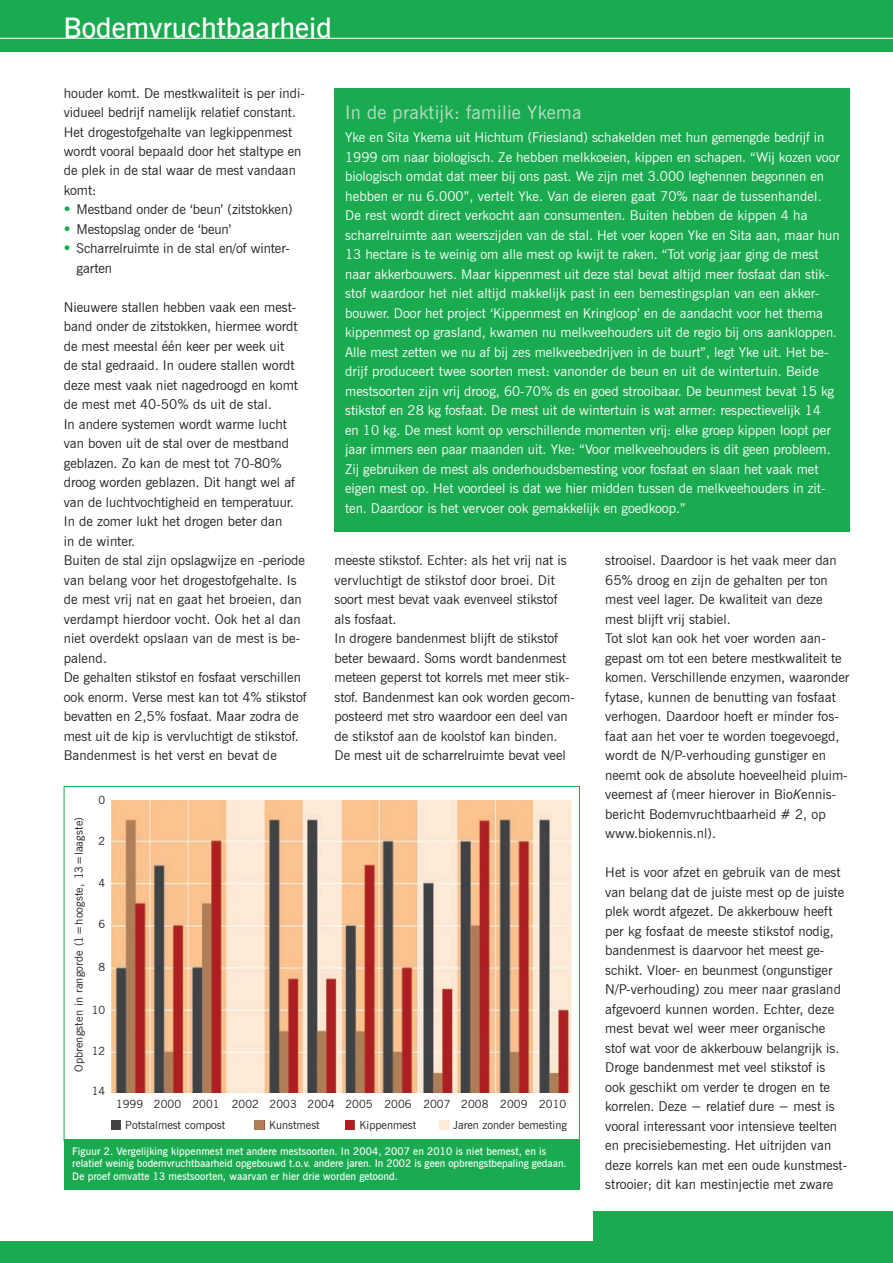
<style>
.page{position:relative;width:893px;height:1263px;background:#fff}
.page>*{position:absolute;margin:0;border:0;box-sizing:border-box;transform-origin:0 0}
.t1{font:600 28.5px "News Gothic BT";color:#fff}
.t2{font:18.75px "News Gothic BT";letter-spacing:.015em;color:#bbdecb}
.t3{font:13.5px/19.5px "News Gothic BT";color:#231f20}
.t4{font:13.5px/19.5px "News Gothic BT";color:#fff}
.t5{font:11.25px "News Gothic BT";letter-spacing:.005em;color:#231f20}
.t6{font:600 10.5px/12.6px "News Gothic BT";letter-spacing:.01em;color:#fff}
.s1{font-family:"News Gothic Std";color:#1aaa4f}
.s2{font-style:italic}
</style>
<div class="page">
<div style="left:594px;top:1212px;width:299px;height:51px;background:#1aaa4f"></div>
<div style="left:0;top:0;width:893px;height:51px;background:#1aaa4f"></div>
<div style="left:0;top:1242px;width:893px;height:21px;background:#1aaa4f"></div>
<hr style="left:0;top:38px;width:893px;height:1px;background:#fff">
<div style="left:64px;top:1139px;width:516px;height:51px;background:#1aaa4f"></div>
<div style="left:334px;top:88px;width:516px;height:443px;background:#1aaa4f"></div>
<svg style="left:111px;top:1120px;width:10px;height:9px"></svg>
<svg style="left:255px;top:1120px;width:9px;height:9px"></svg>
<svg style="left:345px;top:1120px;width:10px;height:9px"></svg>
<img style="left:111px;top:800px;width:460px;height:292px">
<svg style="left:439px;top:1120px;width:9px;height:9px"></svg>
<h1 class="t1" style="left:63px;top:11px;width:270px">Bodemvruchtbaarheid</h1>
<p class="t3" style="left:64px;top:83px;width:243px">houder komt. De mestkwaliteit is per indi&shy;vidueel bedrijf namelijk relatief constant.<br>Het drogestofgehalte van legkippenmest wordt vooral bepaald door het staltype en de plek in de stal waar de mest vandaan komt:</p>
<p class="t3" style="left:64px;top:200px;width:230px"><span class="s1">•</span> Mestband onder de ‘beun’ (zitstokken)</p>
<p class="t3" style="left:64px;top:219px;width:169px"><span class="s1">•</span> Mestopslag onder de ‘beun’</p>
<p class="t3" style="left:77px;top:239px;width:215px;text-indent:-13px"><span class="s1">•</span> Scharrelruimte in de stal en/of winter&shy;garten</p>
<p class="t3" style="left:64px;top:297px;width:244px">Nieuwere stallen hebben vaak een mest&shy;band onder de zitstokken, hiermee wordt de mest meestal één keer per week uit<br>de stal gedraaid. In oudere stallen wordt deze mest vaak niet nagedroogd en komt de mest met 40-50% ds uit de stal.<br>In andere systemen wordt warme lucht van boven uit de stal over de mestband geblazen. Zo kan de mest tot 70-80% droog worden geblazen. Dit hangt wel af van de luchtvochtigheid en temperatuur.<br>In de zomer lukt het drogen beter dan<br>in de winter.<br>Buiten de stal zijn opslagwijze en -periode van belang voor het drogestofgehalte. Is de mest vrij nat en gaat het broeien, dan verdampt hierdoor vocht. Ook het al dan niet overdekt opslaan van de mest is be&shy;palend.<br>De gehalten stikstof en fosfaat verschillen ook enorm. Verse mest kan tot 4% stikstof bevatten en 2,5% fosfaat. Maar zodra de mest uit de kip is vervluchtigt de stikstof.<br>Bandenmest is het verst en bevat de</p>
<h2 class="t2" style="left:345px;top:101px;width:238px">In de praktijk: familie Ykema</h2>
<p class="t4" style="left:345px;top:128px;width:496px">Yke en Sita Ykema uit Hichtum (Friesland) schakelden met hun gemengde bedrijf in 1999 om naar biologisch. Ze hebben melkkoeien, kippen en schapen. “Wij kozen voor biologisch omdat dat meer bij ons past. We zijn met 3.000 leghennen begonnen en hebben er nu 6.000”, vertelt Yke. Van de eieren gaat 70% naar de tussenhandel.<br>De rest wordt direct verkocht aan consumenten. Buiten hebben de kippen 4 ha scharrelruimte aan weerszijden van de stal. Het voer kopen Yke en Sita aan, maar hun 13 hectare is te weinig om alle mest op kwijt te raken. “Tot vorig jaar ging de mest naar akkerbouwers. Maar kippenmest uit deze stal bevat altijd meer fosfaat dan stik&shy;stof waardoor het niet altijd makkelijk past in een bemestingsplan van een akker&shy;bouwer. Door het project ‘Kippenmest en Kringloop’ en de aandacht voor het thema kippenmest op grasland, kwamen nu melkveehouders uit de regio bij ons aankloppen.<br>Alle mest zetten we nu af bij zes melkveebedrijven in de buurt”, legt Yke uit. Het be&shy;drijf produceert twee soorten mest: vanonder de beun en uit de wintertuin. Beide mestsoorten zijn vrij droog, 60-70% ds en goed strooibaar. De beunmest bevat 15 kg stikstof en 28 kg fosfaat. De mest uit de wintertuin is wat armer: respectievelijk 14<br>en 10 kg. De mest komt op verschillende momenten vrij: elke groep kippen loopt per jaar immers een paar maanden uit. Yke: “Voor melkveehouders is dit geen probleem.<br>Zij gebruiken de mest als onderhoudsbemesting voor fosfaat en slaan het vaak met eigen mest op. Het voordeel is dat we hier midden tussen de melkveehouders in zit&shy;ten. Daardoor is het vervoer ook gemakkelijk en goedkoop.”</p>
<p class="t3" style="left:334px;top:551px;width:242px">meeste stikstof. Echter: als het vrij nat is vervluchtigt de stikstof door broei. Dit soort mest bevat vaak evenveel stikstof als fosfaat.<br>In drogere bandenmest blijft de stikstof beter bewaard. Soms wordt bandenmest meteen geperst tot korrels met meer stik&shy;stof. Bandenmest kan ook worden gecom&shy;posteerd met stro waardoor een deel van de stikstof aan de koolstof kan binden.<br>De mest uit de scharrelruimte bevat veel</p>
<p class="t3" style="left:605px;top:551px;width:245px">strooisel. Daardoor is het vaak meer dan 65% droog en zijn de gehalten per ton mest veel lager. De kwaliteit van deze mest blijft vrij stabiel.<br>Tot slot kan ook het voer worden aan&shy;gepast om tot een betere mestkwaliteit te komen. Verschillende enzymen, waaronder fytase, kunnen de benutting van fosfaat verhogen. Daardoor hoeft er minder fos&shy;faat aan het voer te worden toegevoegd, wordt de N/P-verhouding gunstiger en neemt ook de absolute hoeveelheid pluim&shy;veemest af (meer hierover in Bio<span class="s2">K</span>ennis&shy;bericht Bodemvruchtbaarheid # 2, op www.biokennis.nl).</p>
<p class="t3" style="left:605px;top:863px;width:243px">Het is voor afzet en gebruik van de mest van belang dat de juiste mest op de juiste plek wordt afgezet. De akkerbouw heeft per kg fosfaat de meeste stikstof nodig, bandenmest is daarvoor het meest ge&shy;schikt. Vloer- en beunmest (ongunstiger N/P-verhouding) zou meer naar grasland afgevoerd kunnen worden. Echter, deze mest bevat wel weer meer organische stof wat voor de akkerbouw belangrijk is.<br>Droge bandenmest met veel stikstof is ook geschikt om verder te drogen en te korrelen. Deze − relatief dure − mest is vooral interessant voor intensieve teelten en precisiebemesting. Het uitrijden van deze korrels kan met een oude kunstmest&shy;strooier; dit kan mestinjectie met zware</p>
<p class="t5" style="left:99px;top:793px;width:8px">0</p>
<p class="t5" style="left:72px;top:1072px;width:256px;rotate:-90deg">Opbrengsten in rangorde (1 = hoogste, 13=laagste)</p>
<p class="t5" style="left:99px;top:834px;width:8px">2</p>
<p class="t5" style="left:99px;top:876px;width:8px">4</p>
<p class="t5" style="left:99px;top:917px;width:8px">6</p>
<p class="t5" style="left:99px;top:960px;width:8px">8</p>
<p class="t5" style="left:92px;top:1003px;width:15px">10</p>
<p class="t5" style="left:92px;top:1044px;width:15px">12</p>
<p class="t5" style="left:92px;top:1084px;width:15px">14</p>
<p class="t5" style="left:232px;top:1098px;width:29px">2002</p>
<p class="t5" style="left:384px;top:1098px;width:145px">2006 2007 2008 2009</p>
<p class="t5" style="left:116px;top:1098px;width:105px">1999 2000 2001</p>
<p class="t5" style="left:270px;top:1098px;width:105px">2003 2004 2005</p>
<p class="t5" style="left:539px;top:1098px;width:29px">2010</p>
<p class="t5" style="left:453px;top:1118px;width:115px">Jaren zonder bemesting</p>
<p class="t5" style="left:125px;top:1118px;width:101px">Potstalmest compost</p>
<p class="t5" style="left:269px;top:1118px;width:52px">Kunstmest</p>
<p class="t5" style="left:360px;top:1118px;width:58px">Kippenmest</p>
<p class="t6" style="left:72px;top:1145px;width:496px">Figuur 2. Vergelijking kippenmest met andere mestsoorten. In 2004, 2007 en 2010 is niet bemest, en is relatief weinig bodemvruchtbaarheid opgebouwd t.o.v. andere jaren. In 2002 is geen opbrengstbepaling gedaan.<br>De proef omvatte 13 mestsoorten, waarvan er hier drie worden getoond.</p>
</div>
